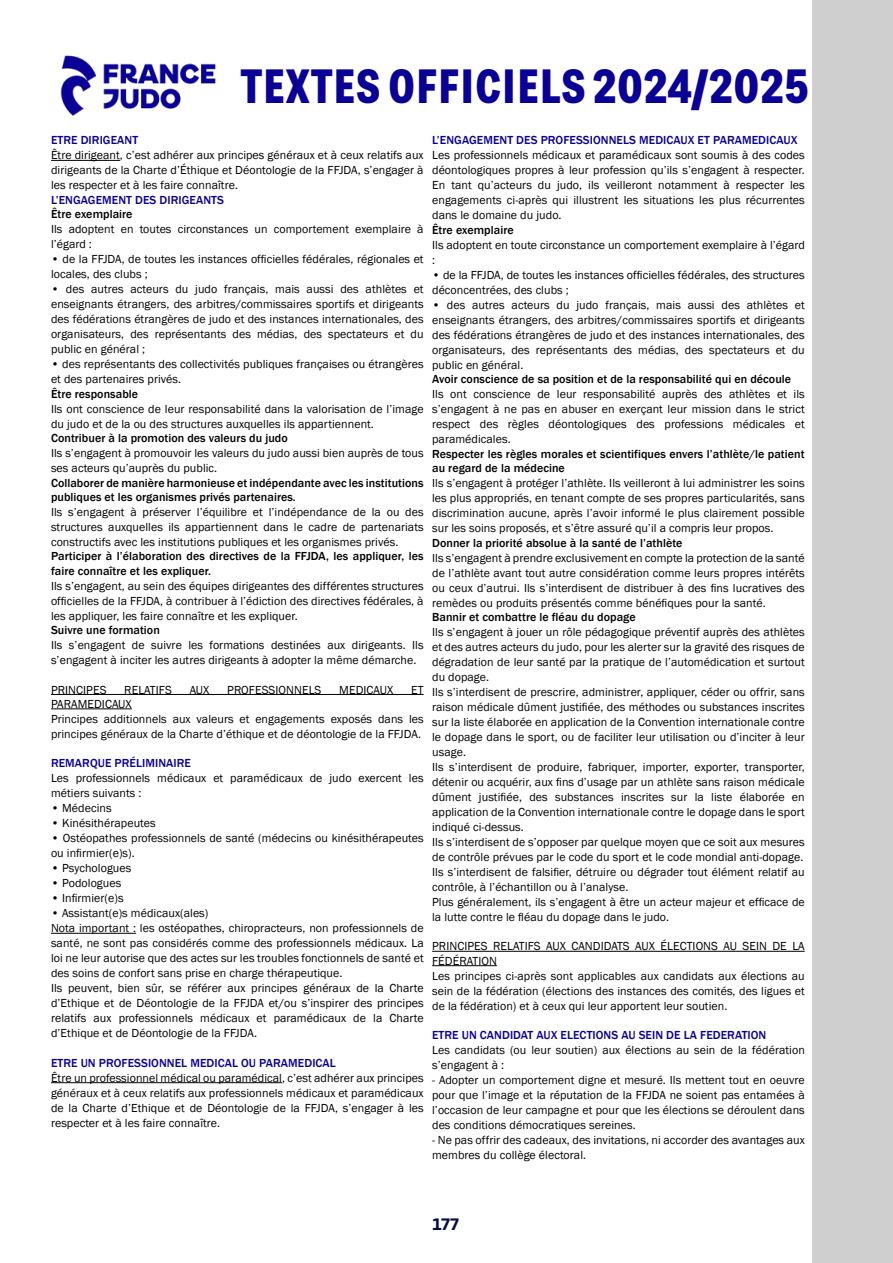
<style>
.page{position:relative;width:893px;height:1263px;background:#fff}
.page>*{position:absolute;margin:0;border:0;box-sizing:border-box;transform-origin:0 0}
.t1{font:700 48px "Grtsk Zetta";letter-spacing:.01em;color:#0a0096}
.t2{font:600 16.5px "Grtsk Peta";color:#0a0a4b}
.t3{font:12px/15px "Franklin Gothic";letter-spacing:.005em;color:#000}
.t4{font:500 12px/14.4px "Franklin Gothic";letter-spacing:.005em;color:#000}
.t5{font:500 12px "Franklin Gothic";letter-spacing:.005em;color:#0a0096}
</style>
<div class="page">
<img style="left:60px;top:55px;width:156px;height:61px">
<hr style="left:51px;top:160px;width:69px;height:1px;background:#000">
<hr style="left:51px;top:694px;width:373px;height:1px;background:#000">
<hr style="left:51px;top:708px;width:81px;height:1px;background:#000">
<hr style="left:51px;top:933px;width:85px;height:1px;background:#000">
<hr style="left:51px;top:1082px;width:231px;height:1px;background:#000">
<hr style="left:432px;top:951px;width:373px;height:1px;background:#000">
<hr style="left:432px;top:965px;width:65px;height:1px;background:#000">
<div style="left:812px;top:0;width:81px;height:1263px;background:#cfcfcf"></div>
<h1 class="t1" style="left:240px;top:56px;width:570px">TEXTES OFFICIELS 2024/2025</h1>
<p class="t5" style="left:51px;top:133px;width:89px">ETRE DIRIGEANT</p>
<p class="t3" style="left:51px;top:148px;width:374px;text-align:justify">Être dirigeant, c’est adhérer aux principes généraux et à ceux relatifs aux dirigeants de la Charte d’Éthique et Déontologie de la FFJDA, s’engager à les respecter et à les faire connaître.</p>
<p class="t5" style="left:51px;top:192px;width:174px">L’ENGAGEMENT DES DIRIGEANTS</p>
<p class="t4" style="left:51px;top:207px;width:83px">Être exemplaire</p>
<p class="t3" style="left:51px;top:222px;width:374px">Ils adoptent en toutes circonstances un comportement exemplaire à l’égard :</p>
<p class="t3" style="left:51px;top:252px;width:374px">• de la FFJDA, de toutes les instances officielles fédérales, régionales et locales, des clubs ;</p>
<p class="t3" style="left:51px;top:282px;width:374px;text-align:justify">• des autres acteurs du judo français, mais aussi des athlètes et enseignants étrangers, des arbitres/commissaires sportifs et dirigeants des fédérations étrangères de judo et des instances internationales, des organisateurs, des représentants des médias, des spectateurs et du public en général ;</p>
<p class="t3" style="left:51px;top:357px;width:374px">• des représentants des collectivités publiques françaises ou étrangères et des partenaires privés.</p>
<p class="t4" style="left:51px;top:387px;width:89px">Être responsable</p>
<p class="t3" style="left:51px;top:401px;width:374px">Ils ont conscience de leur responsabilité dans la valorisation de l’image du judo et de la ou des structures auxquelles ils appartiennent.</p>
<p class="t4" style="left:51px;top:431px;width:238px">Contribuer à la promotion des valeurs du judo</p>
<p class="t3" style="left:51px;top:446px;width:374px">Ils s’engagent à promouvoir les valeurs du judo aussi bien auprès de tous ses acteurs qu’auprès du public.</p>
<p class="t4" style="left:51px;top:475px;width:374px">Collaborer de manière harmonieuse et indépendante avec les institutions publiques et les organismes privés partenaires.</p>
<p class="t3" style="left:51px;top:505px;width:374px;text-align:justify">Ils s’engagent à préserver l’équilibre et l’indépendance de la ou des structures auxquelles ils appartiennent dans le cadre de partenariats constructifs avec les institutions publiques et les organismes privés.</p>
<p class="t4" style="left:51px;top:549px;width:374px">Participer à l’élaboration des directives de la FFJDA, les appliquer, les faire connaître et les expliquer.</p>
<p class="t3" style="left:51px;top:578px;width:374px;text-align:justify">Ils s’engagent, au sein des équipes dirigeantes des différentes structures officielles de la FFJDA, à contribuer à l’édiction des directives fédérales, à les appliquer, les faire connaître et les expliquer.</p>
<p class="t4" style="left:51px;top:623px;width:110px">Suivre une formation</p>
<p class="t3" style="left:51px;top:638px;width:374px">Ils s’engagent de suivre les formations destinées aux dirigeants. Ils s’engagent à inciter les autres dirigeants à adopter la même démarche.</p>
<p class="t3" style="left:51px;top:682px;width:57px">PRINCIPES</p>
<p class="t3" style="left:124px;top:682px;width:49px">RELATIFS</p>
<p class="t3" style="left:190px;top:682px;width:21px">AUX</p>
<p class="t3" style="left:227px;top:682px;width:96px">PROFESSIONNELS</p>
<p class="t3" style="left:339px;top:682px;width:56px">MEDICAUX</p>
<p class="t3" style="left:411px;top:682px;width:14px">ET</p>
<p class="t3" style="left:51px;top:697px;width:374px">PARAMEDICAUX<br>Principes additionnels aux valeurs et engagements exposés dans les principes généraux de la Charte d’éthique et de déontologie de la FFJDA.</p>
<p class="t5" style="left:51px;top:756px;width:141px">REMARQUE PRÉLIMINAIRE</p>
<p class="t3" style="left:51px;top:771px;width:374px">Les professionnels médicaux et paramédicaux de judo exercent les métiers suivants :</p>
<p class="t3" style="left:51px;top:801px;width:62px">• Médecins</p>
<p class="t3" style="left:51px;top:816px;width:106px">• Kinésithérapeutes</p>
<p class="t3" style="left:51px;top:831px;width:374px">• Ostéopathes professionnels de santé (médecins ou kinésithérapeutes ou infirmier(e)s).</p>
<p class="t3" style="left:51px;top:861px;width:82px">• Psychologues</p>
<p class="t3" style="left:51px;top:876px;width:72px">• Podologues</p>
<p class="t3" style="left:51px;top:891px;width:74px">• Infirmier(e)s</p>
<p class="t3" style="left:51px;top:906px;width:374px">• Assistant(e)s médicaux(ales)<br>Nota important : les ostéopathes, chiropracteurs, non professionnels de santé, ne sont pas considérés comme des professionnels médicaux. La loi ne leur autorise que des actes sur les troubles fonctionnels de santé et des soins de confort sans prise en charge thérapeutique.<br>Ils peuvent, bien sûr, se référer aux principes généraux de la Charte d’Ethique et de Déontologie de la FFJDA et/ou s’inspirer des principes relatifs aux professionnels médicaux et paramédicaux de la Charte d’Ethique et de Déontologie de la FFJDA.</p>
<p class="t5" style="left:51px;top:1055px;width:286px">ETRE UN PROFESSIONNEL MEDICAL OU PARAMEDICAL</p>
<p class="t3" style="left:51px;top:1070px;width:374px;text-align:justify">Être un professionnel médical ou paramédical, c’est adhérer aux principes généraux et à ceux relatifs aux professionnels médicaux et paramédicaux de la Charte d’Ethique et de Déontologie de la FFJDA, s’engager à les respecter et à les faire connaître.</p>
<p class="t5" style="left:432px;top:133px;width:367px">L’ENGAGEMENT DES PROFESSIONNELS MEDICAUX ET PARAMEDICAUX</p>
<p class="t3" style="left:432px;top:148px;width:374px;text-align:justify">Les professionnels médicaux et paramédicaux sont soumis à des codes déontologiques propres à leur profession qu’ils s’engagent à respecter.<br>En tant qu’acteurs du judo, ils veilleront notamment à respecter les engagements ci-après qui illustrent les situations les plus récurrentes dans le domaine du judo.</p>
<p class="t4" style="left:432px;top:223px;width:83px">Être exemplaire</p>
<p class="t3" style="left:432px;top:238px;width:374px">Ils adoptent en toute circonstance un comportement exemplaire à l’égard :</p>
<p class="t3" style="left:432px;top:268px;width:374px">• de la FFJDA, de toutes les instances officielles fédérales, des structures déconcentrées, des clubs ;</p>
<p class="t3" style="left:432px;top:298px;width:374px;text-align:justify">• des autres acteurs du judo français, mais aussi des athlètes et enseignants étrangers, des arbitres/commissaires sportifs et dirigeants des fédérations étrangères de judo et des instances internationales, des organisateurs, des représentants des médias, des spectateurs et du public en général.</p>
<p class="t4" style="left:432px;top:372px;width:361px">Avoir conscience de sa position et de la responsabilité qui en découle</p>
<p class="t3" style="left:432px;top:387px;width:374px;text-align:justify">Ils ont conscience de leur responsabilité auprès des athlètes et ils s’engagent à ne pas en abuser en exerçant leur mission dans le strict respect des règles déontologiques des professions médicales et paramédicales.</p>
<p class="t4" style="left:432px;top:447px;width:374px">Respecter les règles morales et scientifiques envers l’athlète/le patient au regard de la médecine</p>
<p class="t3" style="left:432px;top:476px;width:374px;text-align:justify">Ils s’engagent à protéger l’athlète. Ils veilleront à lui administrer les soins les plus appropriés, en tenant compte de ses propres particularités, sans discrimination aucune, après l’avoir informé le plus clairement possible sur les soins proposés, et s’être assuré qu’il a compris leur propos.</p>
<p class="t4" style="left:432px;top:535px;width:252px">Donner la priorité absolue à la santé de l’athlète</p>
<p class="t3" style="left:432px;top:550px;width:374px;text-align:justify">Ils s’engagent à prendre exclusivement en compte la protection de la santé de l’athlète avant tout autre considération comme leurs propres intérêts ou ceux d’autrui. Ils s’interdisent de distribuer à des fins lucratives des remèdes ou produits présentés comme bénéfiques pour la santé.</p>
<p class="t4" style="left:432px;top:610px;width:205px">Bannir et combattre le fléau du dopage</p>
<p class="t3" style="left:432px;top:625px;width:374px">Ils s’engagent à jouer un rôle pédagogique préventif auprès des athlètes et des autres acteurs du judo, pour les alerter sur la gravité des risques de dégradation de leur santé par la pratique de l’automédication et surtout du dopage.<br>Ils s’interdisent de prescrire, administrer, appliquer, céder ou offrir, sans raison médicale dûment justifiée, des méthodes ou substances inscrites sur la liste élaborée en application de la Convention internationale contre le dopage dans le sport, ou de faciliter leur utilisation ou d’inciter à leur usage.<br>Ils s’interdisent de produire, fabriquer, importer, exporter, transporter, détenir ou acquérir, aux fins d’usage par un athlète sans raison médicale dûment justifiée, des substances inscrites sur la liste élaborée en application de la Convention internationale contre le dopage dans le sport indiqué ci-dessus.<br>Ils s’interdisent de s’opposer par quelque moyen que ce soit aux mesures de contrôle prévues par le code du sport et le code mondial anti-dopage.<br>Ils s’interdisent de falsifier, détruire ou dégrader tout élément relatif au contrôle, à l’échantillon ou à l’analyse.<br>Plus généralement, ils s’engagent à être un acteur majeur et efficace de la lutte contre le fléau du dopage dans le judo.</p>
<p class="t3" style="left:432px;top:939px;width:374px">PRINCIPES RELATIFS AUX CANDIDATS AUX ÉLECTIONS AU SEIN DE LA FÉDÉRATION<br>Les principes ci-après sont applicables aux candidats aux élections au sein de la fédération (élections des instances des comités, des ligues et de la fédération) et à ceux qui leur apportent leur soutien.</p>
<p class="t5" style="left:432px;top:1028px;width:336px">ETRE UN CANDIDAT AUX ELECTIONS AU SEIN DE LA FEDERATION</p>
<p class="t3" style="left:432px;top:1043px;width:374px">Les candidats (ou leur soutien) aux élections au sein de la fédération s’engagent à :</p>
<p class="t3" style="left:432px;top:1073px;width:374px;text-align:justify">- Adopter un comportement digne et mesuré. Ils mettent tout en oeuvre pour que l’image et la réputation de la FFJDA ne soient pas entamées à l’occasion de leur campagne et pour que les élections se déroulent dans des conditions démocratiques sereines.</p>
<p class="t3" style="left:432px;top:1133px;width:374px">- Ne pas offrir des cadeaux, des invitations, ni accorder des avantages aux membres du collège électoral.</p>
<h2 class="t2" style="left:432px;top:1214px;width:28px">177</h2>
</div>
